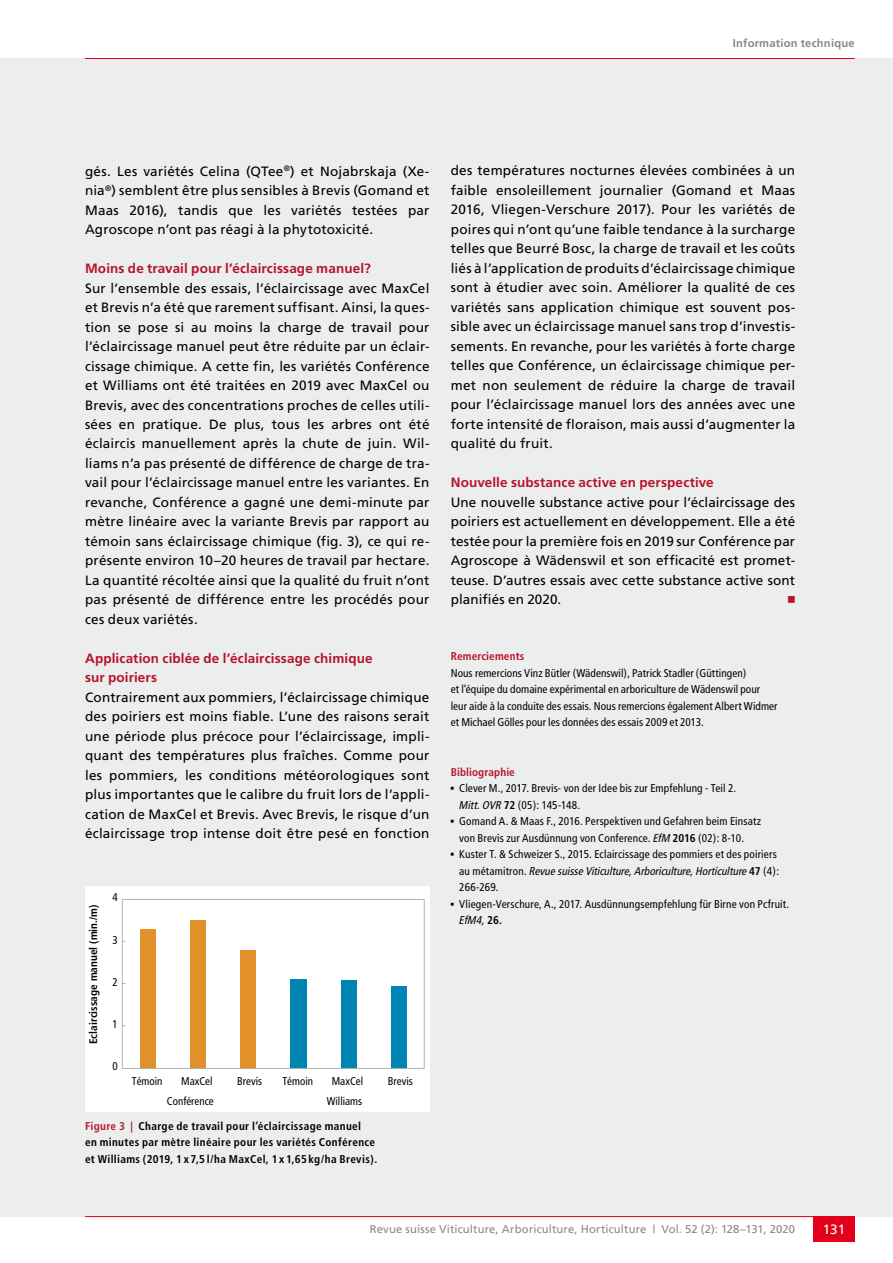
<style>
.page{position:relative;width:893px;height:1263px;background:#fff}
.page>*{position:absolute;margin:0;border:0;box-sizing:border-box;transform-origin:0 0}
.t1{font:13.5px/19.5px "Frutiger";letter-spacing:.015em;color:#000;text-align:justify}
.t2{font:700 13.5px/19.5px "Frutiger";letter-spacing:.01em;color:#b5152b}
.t3{font:13.5px "Frutiger";color:#fff}
.t4{font:condensed 11.25px/16.5px "Frutiger";letter-spacing:.005em;color:#000}
.t5{font:700 condensed 11.25px/16.5px "Frutiger";letter-spacing:.03em;color:#000}
.t6{font:11.25px "Frutiger";letter-spacing:.015em;color:#87888a}
.t7{font:700 condensed 11.25px "Frutiger";letter-spacing:.01em;color:#b5152b}
.t8{font:700 11.25px "Frutiger";letter-spacing:.015em;color:#87888a}
.t9{font:700 condensed 10.95px "Frutiger";color:#000}
.s1{color:#b5152b}
.s2{font-family:"Universal Newswith Comm Pi";font-stretch:normal}
.s3{font-style:italic}
.s4{font-weight:700}
</style>
<div class="page">
<div style="left:0;top:58px;width:893px;height:1158px;background:#eceded"></div>
<hr style="left:85px;top:1216px;width:770px;height:1px;background:#e2001a">
<div style="left:813px;top:1216px;width:42px;height:26px;background:#e2001a"></div>
<hr style="left:85px;top:58px;width:770px;height:1px;background:#e2001a">
<div style="left:85px;top:886px;width:344px;height:226px;background:#fff"></div>
<div style="left:140px;top:929px;width:16px;height:139px;background:#e2912a"></div>
<div style="left:190px;top:919px;width:16px;height:149px;background:#e2912a"></div>
<div style="left:240px;top:950px;width:16px;height:118px;background:#e2912a"></div>
<div style="left:290px;top:979px;width:17px;height:89px;background:#0084b1"></div>
<div style="left:341px;top:980px;width:16px;height:88px;background:#0084b1"></div>
<div style="left:391px;top:986px;width:16px;height:82px;background:#0084b1"></div>
<div style="left:122px;top:899px;width:302px;height:170px;border:1px solid #b1b3b4"></div>
<p class="t8" style="left:733px;top:37px;width:123px">Information technique</p>
<p class="t1" style="left:85px;top:161px;width:346px">gés. Les variétés Celina (QTee<sup>®</sup>) et Nojabrskaja (Xe&shy;nia<sup>®</sup>) semblent être plus sensibles à Brevis (Gomand et Maas 2016), tandis que les variétés testées par Agroscope n’ont pas réagi à la phytotoxicité.</p>
<p class="t2" style="left:85px;top:258px;width:287px">Moins de travail pour l’éclaircissage manuel?</p>
<p class="t1" style="left:85px;top:278px;width:346px">Sur l’ensemble des essais, l’éclaircissage avec MaxCel et Brevis n’a été que rarement suffisant. Ainsi, la ques&shy;tion se pose si au moins la charge de travail pour l’éclaircissage manuel peut être réduite par un éclair&shy;cissage chimique. A cette fin, les variétés Conférence et Williams ont été traitées en 2019 avec MaxCel ou Brevis, avec des concentrations proches de celles utili&shy;sées en pratique. De plus, tous les arbres ont été éclaircis manuellement après la chute de juin. Wil&shy;liams n’a pas présenté de différence de charge de tra&shy;vail pour l’éclaircissage manuel entre les variantes. En revanche, Conférence a gagné une demi-minute par mètre linéaire avec la variante Brevis par rapport au témoin sans éclaircissage chimique (fig. 3), ce qui re&shy;présente environ 10–20 heures de travail par hectare.<br>La quantité récoltée ainsi que la qualité du fruit n’ont pas présenté de différence entre les procédés pour ces deux variétés.</p>
<p class="t2" style="left:85px;top:648px;width:289px">Application ciblée de l’éclaircissage chimique sur poiriers</p>
<p class="t1" style="left:85px;top:687px;width:346px">Contrairement aux pommiers, l’éclaircissage chimique des poiriers est moins fiable. L’une des raisons serait une période plus précoce pour l’éclaircissage, impli&shy;quant des températures plus fraîches. Comme pour les pommiers, les conditions météorologiques sont plus importantes que le calibre du fruit lors de l’appli&shy;cation de MaxCel et Brevis. Avec Brevis, le risque d’un éclaircissage trop intense doit être pesé en fonction</p>
<p class="t9" style="left:87px;top:1044px;width:141px;rotate:-90deg">Eclaircissage manuel (min./m)</p>
<p class="t4" style="left:112px;top:889px;width:7px">4</p>
<p class="t4" style="left:112px;top:932px;width:7px">3</p>
<p class="t4" style="left:112px;top:974px;width:7px">2</p>
<p class="t4" style="left:112px;top:1016px;width:7px">1</p>
<p class="t4" style="left:112px;top:1058px;width:7px">0</p>
<p class="t4" style="left:132px;top:1073px;width:32px">Témoin</p>
<p class="t4" style="left:181px;top:1073px;width:33px">MaxCel</p>
<p class="t4" style="left:237px;top:1073px;width:26px">Brevis</p>
<p class="t4" style="left:282px;top:1073px;width:32px">Témoin</p>
<p class="t4" style="left:332px;top:1073px;width:33px">MaxCel</p>
<p class="t4" style="left:388px;top:1073px;width:26px">Brevis</p>
<p class="t4" style="left:167px;top:1093px;width:48px">Conférence</p>
<p class="t4" style="left:327px;top:1093px;width:37px">Williams</p>
<p class="t5" style="left:85px;top:1118px;width:294px"><span class="s1">Figure 3 |</span> Charge de travail pour l’éclaircissage manuel<br>en minutes par mètre linéaire pour les variétés Conférence et Williams (2019, 1 x 7,5 l/ha MaxCel, 1 x 1,65 kg/ha Brevis).</p>
<p class="t1" style="left:451px;top:161px;width:346px">des températures nocturnes élevées combinées à un faible ensoleillement journalier (Gomand et Maas 2016, Vliegen-Verschure 2017). Pour les variétés de poires qui n’ont qu’une faible tendance à la surcharge telles que Beurré Bosc, la charge de travail et les coûts liés à l’application de produits d’éclaircissage chimique sont à étudier avec soin. Améliorer la qualité de ces variétés sans application chimique est souvent pos&shy;sible avec un éclaircissage manuel sans trop d’investis&shy;sements. En revanche, pour les variétés à forte charge telles que Conférence, un éclaircissage chimique per&shy;met non seulement de réduire la charge de travail pour l’éclaircissage manuel lors des années avec une forte intensité de floraison, mais aussi d’augmenter la qualité du fruit.</p>
<p class="t2" style="left:451px;top:473px;width:265px">Nouvelle substance active en perspective</p>
<p class="t1" style="left:451px;top:492px;width:346px">Une nouvelle substance active pour l’éclaircissage des poiriers est actuellement en développement. Elle a été testée pour la première fois en 2019 sur Conférence par Agroscope à Wädenswil et son efficacité est promet&shy;teuse. D’autres essais avec cette substance active sont planifiés en 2020.</p>
<p class="t7" style="left:451px;top:649px;width:75px">Remerciements</p>
<p class="t4" style="left:451px;top:664px;width:328px">Nous remercions Vinz Bütler (Wädenswil), Patrick Stadler (Güttingen)<br>et l’équipe du domaine expérimental en arboriculture de Wädenswil pour leur aide à la conduite des essais. Nous remercions également Albert Widmer et Michael Gölles pour les données des essais 2009 et 2013.</p>
<p class="t7" style="left:451px;top:765px;width:66px">Bibliographie</p>
<p class="t4" style="left:459px;top:780px;width:278px;text-indent:-9px"><span class="s2">▪</span> Clever M., 2017. Brevis- von der Idee bis zur Empfehlung - Teil 2.<br><span class="s3">Mitt. OVR</span> <span class="s4">72</span> (05): 145-148.</p>
<p class="t4" style="left:459px;top:813px;width:303px;text-indent:-9px"><span class="s2">▪</span> Gomand A. &amp; Maas F., 2016. Perspektiven und Gefahren beim Einsatz von Brevis zur Ausdünnung von Conference. <span class="s3">EfM</span> <span class="s4">2016</span> (02): 8-10.</p>
<p class="t4" style="left:459px;top:846px;width:321px;text-indent:-9px"><span class="s2">▪</span> Kuster T. &amp; Schweizer S., 2015. Eclaircissage des pommiers et des poiriers au métamitron. <span class="s3">Revue suisse Viticulture, Arboriculture, Horticulture</span> <span class="s4">47</span> (4):<br>266-269.</p>
<p class="t4" style="left:459px;top:895px;width:331px;text-indent:-9px"><span class="s2">▪</span> Vliegen-Verschure, A., 2017. Ausdünnungsempfehlung für Birne von Pcfruit.<br><span class="s3">EfM4,</span> <span class="s4">26.</span></p>
<p class="t6" style="left:370px;top:1223px;width:427px">Revue suisse Viticulture, Arboriculture, Horticulture | Vol. 52 (2): 128–131, 2020</p>
<p class="t3" style="left:823px;top:1221px;width:24px">131</p>
</div>
